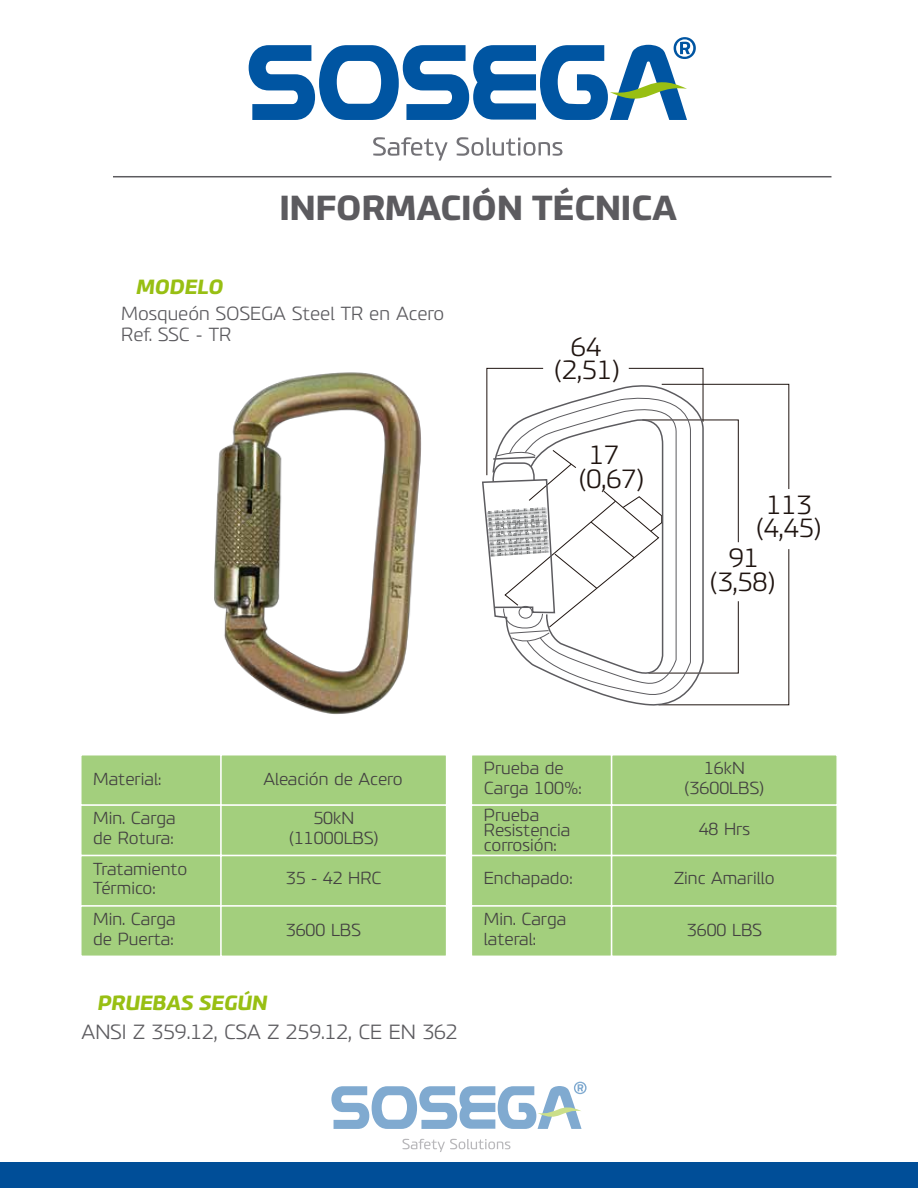
<style>
.page{position:relative;width:918px;height:1188px;background:#fff}
.page>*{position:absolute;margin:0;border:0;box-sizing:border-box;transform-origin:0 0}
.t1{font:700 33px "PF Benchmark Pro";color:#5c5b5f}
.t2{font:300 25.05px/23.7px "PF Benchmark Pro";color:#1f1410;text-align:center}
.t3{font:300 19.5px "PF Benchmark Pro";color:#5c5b5f}
.t4{font:italic 700 19.5px "PF Benchmark Pro";color:#98bf13}
.t5{font:300 18px/21.6px "PF Benchmark Pro";color:#5c5b5f}
.t6{font:300 16.5px/19.8px "PF Benchmark Pro";color:#434141}
</style>
<div class="page">
<svg style="left:402px;top:1139px;width:108px;height:13px"></svg>
<svg style="left:331px;top:1082px;width:256px;height:47px"></svg>
<div style="left:80px;top:754px;width:142px;height:52px;background:#a3cf7d;border:2px solid #fff"></div>
<div style="left:80px;top:804px;width:142px;height:52px;background:#a3cf7d;border:2px solid #fff"></div>
<div style="left:80px;top:855px;width:142px;height:52px;background:#a3cf7d;border:2px solid #fff"></div>
<div style="left:80px;top:905px;width:142px;height:52px;background:#a3cf7d;border:2px solid #fff"></div>
<div style="left:220px;top:754px;width:227px;height:52px;background:#a3cf7d;border:2px solid #fff"></div>
<div style="left:220px;top:804px;width:227px;height:52px;background:#a3cf7d;border:2px solid #fff"></div>
<div style="left:220px;top:855px;width:227px;height:52px;background:#a3cf7d;border:2px solid #fff"></div>
<div style="left:220px;top:905px;width:227px;height:52px;background:#a3cf7d;border:2px solid #fff"></div>
<div style="left:471px;top:754px;width:141px;height:52px;background:#a3cf7d;border:2px solid #fff"></div>
<div style="left:471px;top:804px;width:141px;height:52px;background:#a3cf7d;border:2px solid #fff"></div>
<div style="left:471px;top:855px;width:141px;height:52px;background:#a3cf7d;border:2px solid #fff"></div>
<div style="left:471px;top:905px;width:141px;height:52px;background:#a3cf7d;border:2px solid #fff"></div>
<div style="left:611px;top:754px;width:227px;height:52px;background:#a3cf7d;border:2px solid #fff"></div>
<div style="left:611px;top:804px;width:227px;height:52px;background:#a3cf7d;border:2px solid #fff"></div>
<div style="left:611px;top:855px;width:227px;height:52px;background:#a3cf7d;border:2px solid #fff"></div>
<div style="left:611px;top:905px;width:227px;height:52px;background:#a3cf7d;border:2px solid #fff"></div>
<svg style="left:373px;top:137px;width:75px;height:24px"></svg>
<svg style="left:457px;top:137px;width:105px;height:19px"></svg>
<svg style="left:249px;top:37px;width:447px;height:83px"></svg>
<hr style="left:113px;top:176px;width:718px;height:1px;background:#5c5b5f">
<div style="left:0;top:1162px;width:918px;height:26px;background:#004e98"></div>
<svg style="left:486px;top:368px;width:304px;height:338px"></svg>
<svg style="left:482px;top:383px;width:223px;height:323px"></svg>
<img style="left:214px;top:372px;width:208px;height:342px">
<h1 class="t1" style="left:279px;top:186px;width:399px">INFORMACIÓN TÉCNICA</h1>
<p class="t4" style="left:137px;top:274px;width:88px">MODELO</p>
<p class="t5" style="left:121px;top:303px;width:325px">Mosqueón SOSEGA Steel TR en Acero<br>Ref. SSC - TR</p>
<h2 class="t2" style="left:554px;top:335px;width:68px">64 (2,51)</h2>
<h2 class="t2" style="left:578px;top:444px;width:68px">17 (0,67)</h2>
<h2 class="t2" style="left:756px;top:493px;width:68px">113 (4,45)</h2>
<h2 class="t2" style="left:710px;top:547px;width:68px">91 (3,58)</h2>
<p class="t6" style="left:93px;top:769px;width:69px">Material:</p>
<p class="t6" style="left:263px;top:769px;width:141px">Aleación de Acero</p>
<p class="t6" style="left:93px;top:809px;width:84px">Min. Carga de Rotura:</p>
<p class="t6" style="left:289px;top:809px;width:92px;text-align:center">50kN (11000LBS)</p>
<p class="t6" style="left:93px;top:859px;width:96px">Tratamiento<br>Térmico:</p>
<p class="t6" style="left:286px;top:868px;width:97px">35 - 42 HRC</p>
<p class="t6" style="left:93px;top:909px;width:84px">Min. Carga de Puerta:</p>
<p class="t6" style="left:286px;top:920px;width:77px">3600 LBS</p>
<p class="t4" style="left:98px;top:991px;width:171px">PRUEBAS SEGÚN</p>
<p class="t3" style="left:82px;top:1020px;width:377px">ANSI Z 359.12, CSA Z 259.12, CE EN 362</p>
<p class="t6" style="left:484px;top:758px;width:99px">Prueba de<br>Carga 100%:</p>
<p class="t6" style="left:484px;top:808px;width:88px;line-height:15px">Prueba<br>Resistencia corrosión:</p>
<p class="t6" style="left:684px;top:758px;width:82px;text-align:center">16kN (3600LBS)</p>
<p class="t6" style="left:699px;top:819px;width:53px">48 Hrs</p>
<p class="t6" style="left:484px;top:868px;width:90px">Enchapado:</p>
<p class="t6" style="left:674px;top:868px;width:102px">Zinc Amarillo</p>
<p class="t6" style="left:484px;top:909px;width:84px">Min. Carga lateral:</p>
<p class="t6" style="left:687px;top:920px;width:77px">3600 LBS</p>
</div>
